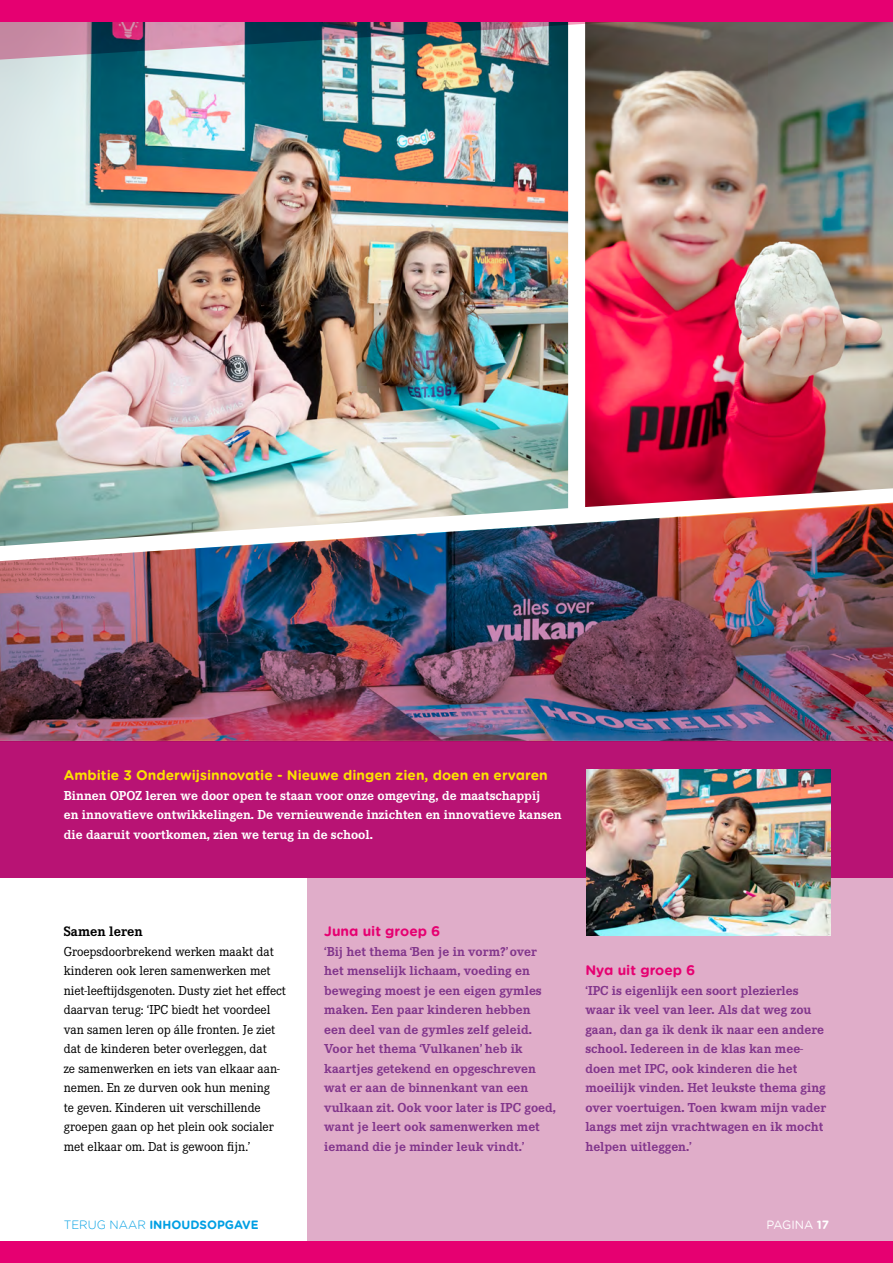
<style>
.page{position:relative;width:893px;height:1263px;background:#fff}
.page>*{position:absolute;margin:0;border:0;box-sizing:border-box;transform-origin:0 0}
.t1{font:700 14.25px "Corporate E Pro";color:#000}
.t2{font:700 13.8px "VGM Gotham Rounded";color:#fbe100}
.t3{font:700 13.8px "VGM Gotham Rounded";color:#e60071}
.t4{font:700 13.5px/19.5px "Corporate E Pro";color:#82368c}
.t5{font:13.5px/19.5px "Corporate E Pro";letter-spacing:-.005em;color:#000}
.t6{font:700 13.5px/19.5px "Corporate E Pro";color:#fff}
.t7{font:700 12px "VGM Gotham Rounded";color:#009fe3}
.t8{font:12px "VGM Gotham Rounded";color:#fff}
.s1{font-weight:300}
.s2{font-weight:700}
</style>
<div class="page">
<div style="left:308px;top:850px;width:585px;height:398px;background:#e0adc9"></div>
<div style="left:0;top:741px;width:893px;height:137px;background:#b81374"></div>
<img style="left:585px;top:21px;width:308px;height:482px">
<img style="left:0;top:91px;width:568px;height:412px">
<img style="left:587px;top:770px;width:243px;height:166px">
<img style="left:0;top:503px;width:893px;height:238px">
<img style="left:0;top:21px;width:650px;height:70px">
<div style="left:0;top:0;width:893px;height:21px;background:#e60071"></div>
<div style="left:0;top:1242px;width:893px;height:21px;background:#e60071"></div>
<p class="t2" style="left:64px;top:765px;width:485px">Ambitie 3 Onderwijsinnovatie - Nieuwe dingen zien, doen en ervaren</p>
<p class="t6" style="left:64px;top:784px;width:499px">Binnen OPOZ leren we door open te staan voor onze omgeving, de maatschappij<br>en innovatieve ontwikkelingen. De vernieuwende inzichten en innovatieve kansen die daaruit voortkomen, zien we terug in de school.</p>
<p class="t1" style="left:64px;top:921px;width:80px">Samen leren</p>
<p class="t5" style="left:64px;top:941px;width:224px">Groepsdoorbrekend werken maakt dat kinderen ook leren samenwerken met niet-leeftijdsgenoten. Dusty ziet het effect daarvan terug: ‘IPC biedt het voordeel van samen leren op álle fronten. Je ziet dat de kinderen beter overleggen, dat<br>ze samenwerken en iets van elkaar aan&shy;nemen. En ze durven ook hun mening<br>te geven. Kinderen uit verschillende groepen gaan op het plein ook socialer met elkaar om. Dat is gewoon fijn.’</p>
<p class="t3" style="left:324px;top:921px;width:118px">Juna uit groep 6</p>
<p class="t4" style="left:324px;top:940px;width:233px">‘Bij het thema ‘Ben je in vorm?’ over het menselijk lichaam, voeding en beweging moest je een eigen gymles maken. Een paar kinderen hebben<br>een deel van de gymles zelf geleid.<br>Voor het thema ‘Vulkanen’ heb ik kaartjes getekend en opgeschreven wat er aan de binnenkant van een vulkaan zit. Ook voor later is IPC goed, want je leert ook samenwerken met iemand die je minder leuk vindt.’</p>
<p class="t3" style="left:585px;top:960px;width:112px">Nya uit groep 6</p>
<p class="t4" style="left:585px;top:979px;width:242px">‘IPC is eigenlijk een soort plezierles waar ik veel van leer. Als dat weg zou gaan, dan ga ik denk ik naar een andere school. Iedereen in de klas kan mee&shy;doen met IPC, ook kinderen die het moeilijk vinden. Het leukste thema ging over voertuigen. Toen kwam mijn vader langs met zijn vrachtwagen en ik mocht helpen uitleggen.’</p>
<p class="t7" style="left:64px;top:1216px;width:196px"><span class="s1">TERUG NAAR</span> INHOUDSOPGAVE</p>
<p class="t8" style="left:766px;top:1216px;width:64px">PAGINA <span class="s2">17</span></p>
</div>
